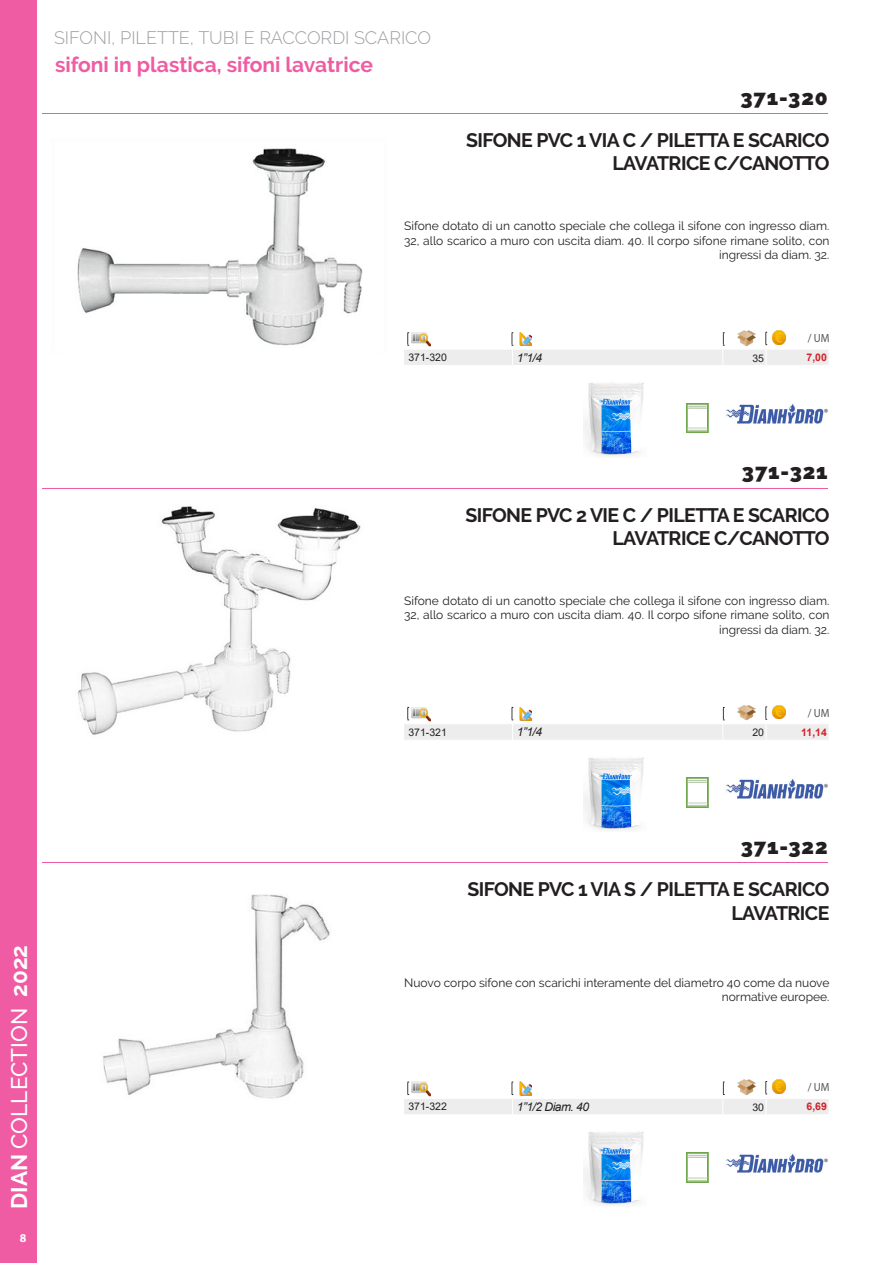
<style>
.page{position:relative;width:893px;height:1263px;background:#fff}
.page>*{position:absolute;margin:0;border:0;box-sizing:border-box;transform-origin:0 0}
.t1{font:500 22.5px "Raleway";color:#fff}
.t2{font:700 21px "Raleway";color:#ef5ca3}
.t3{font:900 21px "Raleway";letter-spacing:.04em;color:#231f20}
.t4{font:700 19.5px/23.4px "Raleway";letter-spacing:-.03em;color:#231f20;text-align:right}
.Header_Reparto{font:300 18px "Raleway";color:#9d9fa2}
.t5{font:12px/14.4px "Raleway";color:#231f20;text-align:right}
.t6{font:italic 12px "Arial";letter-spacing:-.04em;color:#231f20}
.t7{font:700 12px "Myriad Pro";color:#fff}
.t8{font:11.85px "Myriad Pro";color:#545557;scale:.92 1}
.t9{font:10.5px "Arial";color:#231f20}
.t10{font:700 10.5px "Arial";color:#d1232a}
.s1{font-weight:700}
</style>
<div class="page">
<div style="left:0;top:0;width:37px;height:1263px;background:#ef5ca3"></div>
<hr style="left:43px;top:113px;width:785px;height:1px;background:#ef5ca3">
<img style="left:741px;top:330px;width:11px;height:2px">
<svg style="left:404px;top:332px;width:425px;height:33px"></svg>
<img style="left:686px;top:403px;width:23px;height:30px">
<img style="left:583px;top:383px;width:61px;height:73px">
<img style="left:726px;top:404px;width:102px;height:20px">
<img style="left:77px;top:148px;width:286px;height:198px">
<hr style="left:43px;top:488px;width:785px;height:1px;background:#ef5ca3">
<img style="left:741px;top:705px;width:11px;height:2px">
<img style="left:774px;top:705px;width:10px;height:2px">
<svg style="left:404px;top:707px;width:425px;height:33px"></svg>
<img style="left:686px;top:778px;width:23px;height:30px">
<img style="left:583px;top:758px;width:61px;height:72px">
<img style="left:726px;top:779px;width:102px;height:19px">
<img style="left:78px;top:506px;width:283px;height:229px">
<hr style="left:43px;top:862px;width:785px;height:1px;background:#ef5ca3">
<img style="left:741px;top:1079px;width:11px;height:2px">
<svg style="left:404px;top:1081px;width:425px;height:33px"></svg>
<img style="left:686px;top:1152px;width:23px;height:30px">
<img style="left:583px;top:1132px;width:61px;height:73px">
<img style="left:726px;top:1153px;width:102px;height:20px">
<img style="left:103px;top:894px;width:227px;height:205px">
<p class="Header_Reparto" style="left:54px;top:27px;width:379px">SIFONI, PILETTE, TUBI E RACCORDI SCARICO</p>
<p class="t2" style="left:55px;top:53px;width:319px">sifoni in plastica, sifoni lavatrice</p>
<p class="t3" style="left:741px;top:85px;width:89px">371-320</p>
<p class="t4" style="left:466px;top:128px;width:365px">SIFONE PVC 1 VIA C / PILETTA E SCARICO<br>LAVATRICE C/CANOTTO</p>
<p class="t5" style="left:404px;top:219px;width:427px">Sifone dotato di un canotto speciale che collega il sifone con ingresso diam.<br>32, allo scarico a muro con uscita diam. 40. Il corpo sifone rimane solito, con ingressi da diam. 32.</p>
<p class="t8" style="left:808px;top:331px;width:25px">/ UM</p>
<p class="t9" style="left:408px;top:350px;width:40px">371-320</p>
<p class="t6" style="left:517px;top:350px;width:27px">1”1/4</p>
<p class="t9" style="left:752px;top:351px;width:13px">35</p>
<p class="t10" style="left:806px;top:350px;width:22px">7,00</p>
<p class="t1" style="left:6px;top:1209px;width:265px;rotate:-90deg"><span class="s1">DIAN</span> COLLECTION <span class="s1">2022</span></p>
<p class="t7" style="left:20px;top:1230px;width:8px">8</p>
<p class="t3" style="left:742px;top:460px;width:87px">371-321</p>
<p class="t4" style="left:465px;top:503px;width:365px">SIFONE PVC 2 VIE C / PILETTA E SCARICO<br>LAVATRICE C/CANOTTO</p>
<p class="t5" style="left:404px;top:593px;width:427px">Sifone dotato di un canotto speciale che collega il sifone con ingresso diam.<br>32, allo scarico a muro con uscita diam. 40. Il corpo sifone rimane solito, con ingressi da diam. 32.</p>
<p class="t8" style="left:808px;top:705px;width:25px">/ UM</p>
<p class="t9" style="left:408px;top:725px;width:40px">371-321</p>
<p class="t6" style="left:517px;top:724px;width:27px">1”1/4</p>
<p class="t9" style="left:752px;top:725px;width:13px">20</p>
<p class="t10" style="left:801px;top:725px;width:27px">11,14</p>
<p class="t3" style="left:741px;top:834px;width:88px">371-322</p>
<p class="t4" style="left:467px;top:878px;width:363px">SIFONE PVC 1 VIA S / PILETTA E SCARICO<br>LAVATRICE</p>
<p class="t5" style="left:404px;top:975px;width:427px">Nuovo corpo sifone con scarichi interamente del diametro 40 come da nuove normative europee.</p>
<p class="t8" style="left:808px;top:1080px;width:25px">/ UM</p>
<p class="t9" style="left:408px;top:1099px;width:40px">371-322</p>
<p class="t6" style="left:517px;top:1099px;width:74px">1”1/2 Diam. 40</p>
<p class="t9" style="left:752px;top:1100px;width:13px">30</p>
<p class="t10" style="left:806px;top:1099px;width:22px">6,69</p>
</div>
